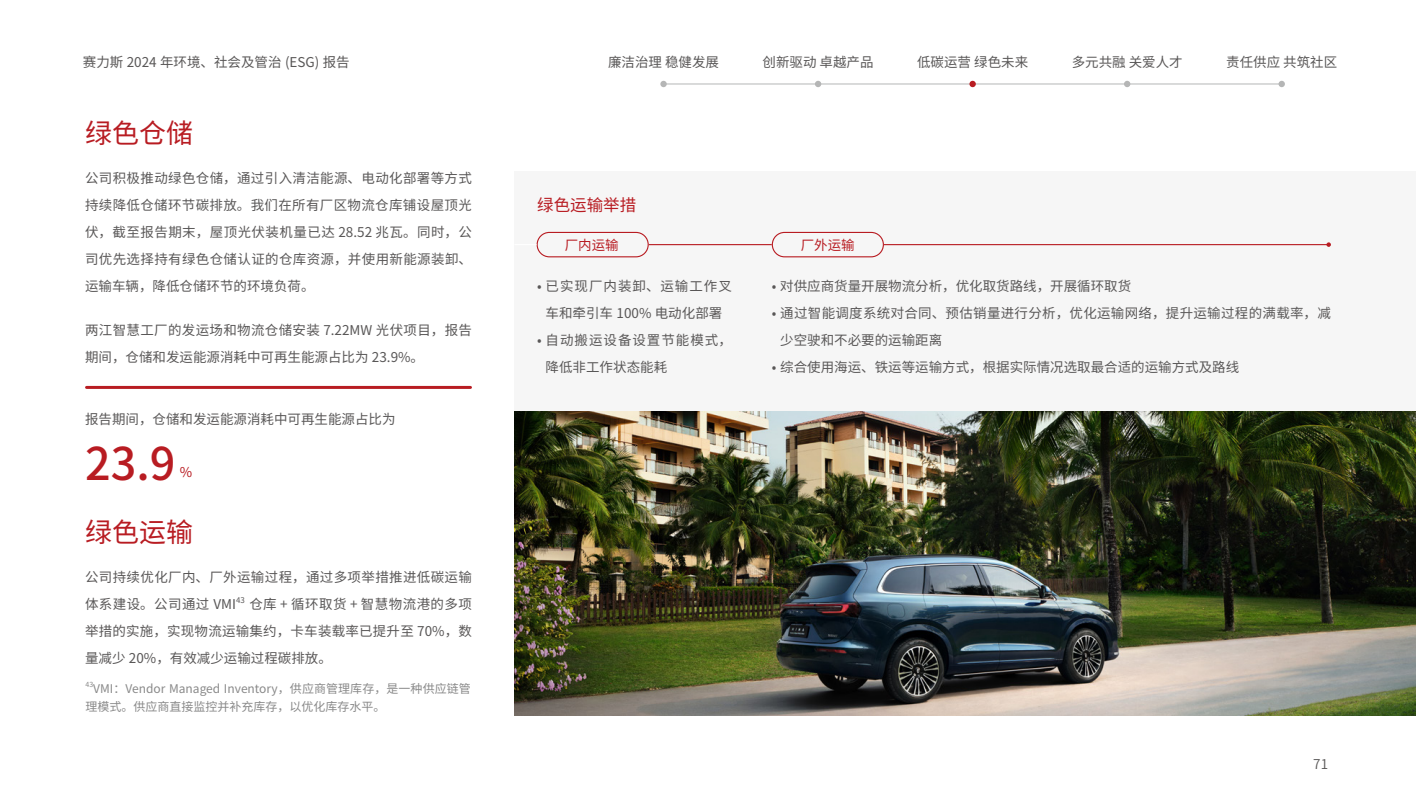
<style>
.page{position:relative;width:1416px;height:808px;background:#fff}
.page>*{position:absolute;margin:0;border:0;box-sizing:border-box;transform-origin:0 0}
.t1{font:500 45px "Source Han Sans CN";color:#b81c22}
.t2{font:27px "Source Han Sans CN";color:#b81c22}
.t3{font:16.5px "Source Han Sans CN";color:#b81c22}
.t4{font:13.5px/27px "Source Han Sans CN";color:#595757;text-align:justify}
.t5{font:13.5px/27px "Source Han Sans CN";letter-spacing:.025em;color:#595757}
.t6{font:13.5px/27px "Source Han Sans CN";letter-spacing:.035em;color:#595757;text-align:center}
.t7{font:13.5px/27px "Source Han Sans CN";letter-spacing:.07em;color:#595757}
.t8{font:13.5px "Source Han Sans CN";color:#b81c22}
.t9{font:13.5px "Source Han Sans CN";color:#595757}
.t10{font:12px/18px "Source Han Sans CN";color:#898989}
.t11{font:7.8px "Source Han Sans CN";color:#595757}
.t12{font:7.05px "Source Han Sans CN";color:#898989}
</style>
<div class="page">
<hr style="left:663px;top:84px;width:619px;height:1px;background:#b5b6b6">
<div style="left:660px;top:81px;width:7px;height:6px;background:#b5b6b6;border-radius:50%"></div>
<svg style="left:815px;top:81px;width:6px;height:6px"></svg>
<div style="left:969px;top:81px;width:7px;height:6px;background:#b81c22;border-radius:50%"></div>
<svg style="left:1124px;top:81px;width:6px;height:6px"></svg>
<div style="left:1278px;top:81px;width:7px;height:6px;background:#b5b6b6;border-radius:50%"></div>
<div style="left:514px;top:171px;width:902px;height:241px;background:#f6f6f6"></div>
<img style="left:514px;top:412px;width:902px;height:303px">
<div style="left:537px;top:232px;width:112px;height:25px;border:1px solid #b81c22;border-radius:12px"></div>
<div style="left:772px;top:232px;width:112px;height:25px;border:1px solid #b81c22;border-radius:12px"></div>
<hr style="left:649px;top:244px;width:123px;height:1px;background:#b81c22">
<hr style="left:884px;top:244px;width:445px;height:1px;background:#b81c22">
<svg style="left:1326px;top:242px;width:5px;height:5px"></svg>
<hr style="left:87px;top:386px;width:383px;height:3px;background:#b81c22">
<p class="t4" style="left:83px;top:49px;width:268px">赛力斯 2024 年环境、社会及管治 (ESG) 报告</p>
<p class="t4" style="left:608px;top:49px;width:113px">廉洁治理 稳健发展</p>
<p class="t4" style="left:763px;top:49px;width:113px">创新驱动 卓越产品</p>
<p class="t4" style="left:917px;top:49px;width:113px">低碳运营 绿色未来</p>
<p class="t4" style="left:1072px;top:49px;width:113px">多元共融 关爱人才</p>
<p class="t4" style="left:1226px;top:49px;width:113px">责任供应 共筑社区</p>
<h2 class="t2" style="left:85px;top:118px;width:109px">绿色仓储</h2>
<p class="t4" style="left:85px;top:165px;width:388px">公司积极推动绿色仓储，通过引入清洁能源、电动化部署等方式持续降低仓储环节碳排放。我们在所有厂区物流仓库铺设屋顶光伏，截至报告期末，屋顶光伏装机量已达 28.52 兆瓦。同时，公司优先选择持有绿色仓储认证的仓库资源，并使用新能源装卸、运输车辆，降低仓储环节的环境负荷。</p>
<p class="t4" style="left:85px;top:317px;width:389px">两江智慧工厂的发运场和物流仓储安装 7.22MW 光伏项目，报告期间，仓储和发运能源消耗中可再生能源占比为 23.9%。</p>
<p class="t4" style="left:85px;top:406px;width:312px">报告期间，仓储和发运能源消耗中可再生能源占比为</p>
<h1 class="t1" style="left:85px;top:438px;width:92px">23.9</h1>
<p class="t8" style="left:180px;top:464px;width:14px">%</p>
<h2 class="t2" style="left:85px;top:517px;width:109px">绿色运输</h2>
<p class="t5" style="left:85px;top:564px;width:388px">公司持续优化厂内、厂外运输过程，通过多项举措推进低碳运输体系建设。公司通过 VMI</p>
<p class="t11" style="left:236px;top:595px;width:10px">43</p>
<p class="t4" style="left:85px;top:591px;width:388px;text-indent:164px">仓库 + 循环取货 + 智慧物流港的多项举措的实施，实现物流运输集约，卡车装载率已提升至 70%，数量减少 20%，有效减少运输过程碳排放。</p>
<p class="t12" style="left:86px;top:680px;width:9px">43</p>
<p class="t10" style="left:86px;top:679px;width:387px;text-indent:8px">VMI：Vendor Managed Inventory，供应商管理库存，是一种供应链管理模式。供应商直接监控并补充库存，以优化库存水平。</p>
<p class="t3" style="left:537px;top:196px;width:100px">绿色运输举措</p>
<p class="t8" style="left:565px;top:237px;width:55px">厂内运输</p>
<p class="t8" style="left:801px;top:237px;width:55px">厂外运输</p>
<p class="t6" style="left:537px;top:273px;width:196px">• 已实现厂内装卸、运输工作叉车和牵引车 100% 电动化部署</p>
<p class="t7" style="left:546px;top:327px;width:188px;text-indent:-9px">• 自动搬运设备设置节能模式，降低非工作状态能耗</p>
<p class="t4" style="left:772px;top:273px;width:361px">• 对供应商货量开展物流分析，优化取货路线，开展循环取货</p>
<p class="t5" style="left:780px;top:300px;width:552px;text-indent:-9px">• 通过智能调度系统对合同、预估销量进行分析，优化运输网络，提升运输过程的满载率，减少空驶和不必要的运输距离</p>
<p class="t4" style="left:772px;top:354px;width:469px">• 综合使用海运、铁运等运输方式，根据实际情况选取最合适的运输方式及路线</p>
<p class="t9" style="left:1313px;top:757px;width:16px">71</p>
</div>
